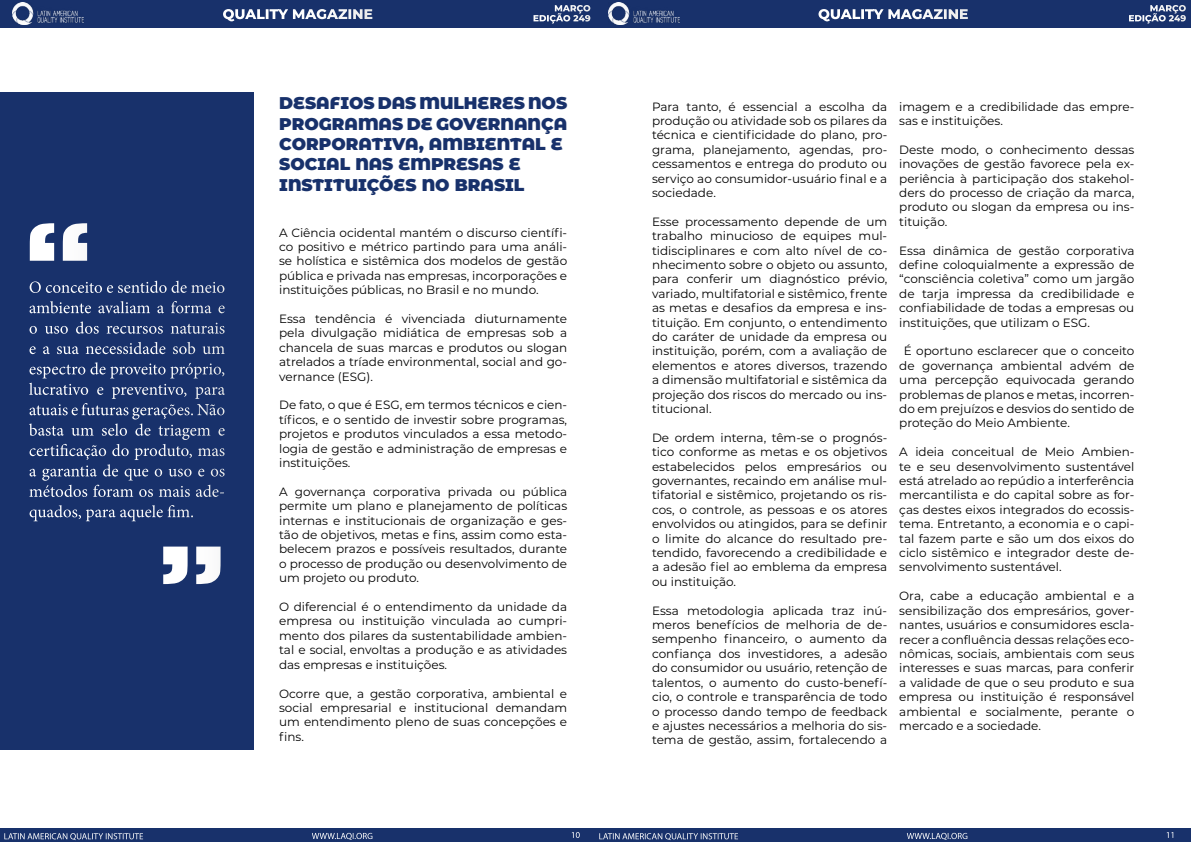
<style>
.page{position:relative;width:1191px;height:842px;background:#fff}
.page>*{position:absolute;margin:0;border:0;box-sizing:border-box;transform-origin:0 0}
.t1{font:800 100px "Rockwell";color:#fff}
.t2{font:17px/20.4px "Minion Pro";color:#fff;text-align:justify}
.t3{font:900 17px/20.4px "Montserrat Alternates";color:#18316b}
.t4{font:800 14px "Montserrat";color:#fff}
.t5{font:12px/14.4px "Montserrat";color:#000;text-align:justify}
.t6{font:9px "Myriad Pro";color:#fff}
.t7{font:800 9px/10px "Montserrat";color:#fff;text-align:right}
</style>
<div class="page">
<div style="left:0;top:828px;width:597px;height:14px;background:#18316b"></div>
<div style="left:595px;top:828px;width:596px;height:14px;background:#18316b"></div>
<div style="left:0;top:0;width:596px;height:27px;background:#18316b"></div>
<div style="left:595px;top:0;width:596px;height:27px;background:#18316b"></div>
<img style="left:13px;top:3px;width:71px;height:21px">
<img style="left:608px;top:3px;width:71px;height:21px">
<div style="left:0;top:92px;width:254px;height:658px;background:#18316b"></div>
<p class="t7" style="left:533px;top:3px;width:59px">MARÇO<br>EDIÇÃO 249</p>
<p class="t7" style="left:1128px;top:3px;width:59px">MARÇO<br>EDIÇÃO 249</p>
<p class="t4" style="left:222px;top:6px;width:152px">QUALITY MAGAZINE</p>
<p class="t4" style="left:818px;top:6px;width:152px">QUALITY MAGAZINE</p>
<h1 class="t1" style="left:22px;top:198px;width:73px">“</h1>
<p class="t2" style="left:29px;top:279px;width:198px">O conceito e sentido de meio ambiente avaliam a forma e o uso dos recursos naturais e a sua necessidade sob um espectro de proveito próprio, lucrativo e preventivo, para atuais e futuras gerações. Não basta um selo de triagem e certificação do produto, mas a garantia de que o uso e os métodos foram os mais ade&shy;quados, para aquele fim.</p>
<h1 class="t1" style="left:156px;top:521px;width:73px">”</h1>
<h2 class="t3" style="left:279px;top:93px;width:289px">DESAFIOS DAS MULHERES NOS<br>PROGRAMAS DE GOVERNANÇA<br>CORPORATIVA, AMBIENTAL E<br>SOCIAL NAS EMPRESAS E<br>INSTITUIÇÕES NO BRASIL</h2>
<p class="t5" style="left:279px;top:225px;width:290px">A Ciência ocidental mantém o discurso científi&shy;co positivo e métrico partindo para uma análi&shy;se holística e sistêmica dos modelos de gestão pública e privada nas empresas, incorporações e instituições públicas, no Brasil e no mundo.</p>
<p class="t5" style="left:279px;top:312px;width:290px">Essa tendência é vivenciada diuturnamente pela divulgação midiática de empresas sob a chancela de suas marcas e produtos ou slogan atrelados a tríade environmental, social and go&shy;vernance (ESG).</p>
<p class="t5" style="left:279px;top:398px;width:290px">De fato, o que é ESG, em termos técnicos e cien&shy;tíficos, e o sentido de investir sobre programas, projetos e produtos vinculados a essa metodo&shy;logia de gestão e administração de empresas e instituições.</p>
<p class="t5" style="left:279px;top:485px;width:290px">A governança corporativa privada ou pública permite um plano e planejamento de políticas internas e institucionais de organização e ges&shy;tão de objetivos, metas e fins, assim como esta&shy;belecem prazos e possíveis resultados, durante o processo de produção ou desenvolvimento de um projeto ou produto.</p>
<p class="t5" style="left:279px;top:600px;width:290px">O diferencial é o entendimento da unidade da empresa ou instituição vinculada ao cumpri&shy;mento dos pilares da sustentabilidade ambien&shy;tal e social, envoltas a produção e as atividades das empresas e instituições.</p>
<p class="t5" style="left:279px;top:686px;width:290px">Ocorre que, a gestão corporativa, ambiental e social empresarial e institucional demandam um entendimento pleno de suas concepções e fins.</p>
<p class="t5" style="left:652px;top:99px;width:237px">Para tanto, é essencial a escolha da produção ou atividade sob os pilares da técnica e cientificidade do plano, pro&shy;grama, planejamento, agendas, pro&shy;cessamentos e entrega do produto ou serviço ao consumidor-usuário final e a sociedade.</p>
<p class="t5" style="left:652px;top:215px;width:237px">Esse processamento depende de um trabalho minucioso de equipes mul&shy;tidisciplinares e com alto nível de co&shy;nhecimento sobre o objeto ou assunto, para conferir um diagnóstico prévio, variado, multifatorial e sistêmico, frente as metas e desafios da empresa e ins&shy;tituição. Em conjunto, o entendimento do caráter de unidade da empresa ou instituição, porém, com a avaliação de elementos e atores diversos, trazendo a dimensão multifatorial e sistêmica da projeção dos riscos do mercado ou ins&shy;titucional.</p>
<p class="t5" style="left:652px;top:431px;width:237px">De ordem interna, têm-se o prognós&shy;tico conforme as metas e os objetivos estabelecidos pelos empresários ou governantes, recaindo em análise mul&shy;tifatorial e sistêmico, projetando os ris&shy;cos, o controle, as pessoas e os atores envolvidos ou atingidos, para se definir o limite do alcance do resultado pre&shy;tendido, favorecendo a credibilidade e a adesão fiel ao emblema da empresa ou instituição.</p>
<p class="t5" style="left:652px;top:603px;width:237px">Essa metodologia aplicada traz inú&shy;meros benefícios de melhoria de de&shy;sempenho financeiro, o aumento da confiança dos investidores, a adesão do consumidor ou usuário, retenção de talentos, o aumento do custo-benefí&shy;cio, o controle e transparência de todo o processo dando tempo de feedback e ajustes necessários a melhoria do sis&shy;tema de gestão, assim, fortalecendo a</p>
<p class="t5" style="left:899px;top:99px;width:237px">imagem e a credibilidade das empre&shy;sas e instituições.</p>
<p class="t5" style="left:899px;top:143px;width:237px">Deste modo, o conhecimento dessas inovações de gestão favorece pela ex&shy;periência à participação dos stakehol&shy;ders do processo de criação da marca, produto ou slogan da empresa ou ins&shy;tituição.</p>
<p class="t5" style="left:899px;top:243px;width:237px">Essa dinâmica de gestão corporativa define coloquialmente a expressão de “consciência coletiva” como um jargão de tarja impressa da credibilidade e confiabilidade de todas a empresas ou instituições, que utilizam o ESG.</p>
<p class="t5" style="left:899px;top:344px;width:237px;text-indent:4px">É oportuno esclarecer que o conceito de governança ambiental advém de uma percepção equivocada gerando problemas de planos e metas, incorren&shy;do em prejuízos e desvios do sentido de proteção do Meio Ambiente.</p>
<p class="t5" style="left:899px;top:445px;width:237px">A ideia conceitual de Meio Ambien&shy;te e seu desenvolvimento sustentável está atrelado ao repúdio a interferência mercantilista e do capital sobre as for&shy;ças destes eixos integrados do ecossis&shy;tema. Entretanto, a economia e o capi&shy;tal fazem parte e são um dos eixos do ciclo sistêmico e integrador deste de&shy;senvolvimento sustentável.</p>
<p class="t5" style="left:899px;top:589px;width:237px">Ora, cabe a educação ambiental e a sensibilização dos empresários, gover&shy;nantes, usuários e consumidores escla&shy;recer a confluência dessas relações eco&shy;nômicas, sociais, ambientais com seus interesses e suas marcas, para conferir a validade de que o seu produto e sua empresa ou instituição é responsável ambiental e socialmente, perante o mercado e a sociedade.</p>
<p class="t6" style="left:4px;top:833px;width:141px">LATIN AMERICAN QUALITY INSTITUTE</p>
<p class="t6" style="left:312px;top:833px;width:63px">WWW.LAQI.ORG</p>
<p class="t6" style="left:571px;top:829px;width:11px">10</p>
<p class="t6" style="left:598px;top:833px;width:141px">LATIN AMERICAN QUALITY INSTITUTE</p>
<p class="t6" style="left:906px;top:833px;width:63px">WWW.LAQI.ORG</p>
<p class="t6" style="left:1165px;top:829px;width:11px">11</p>
</div>
